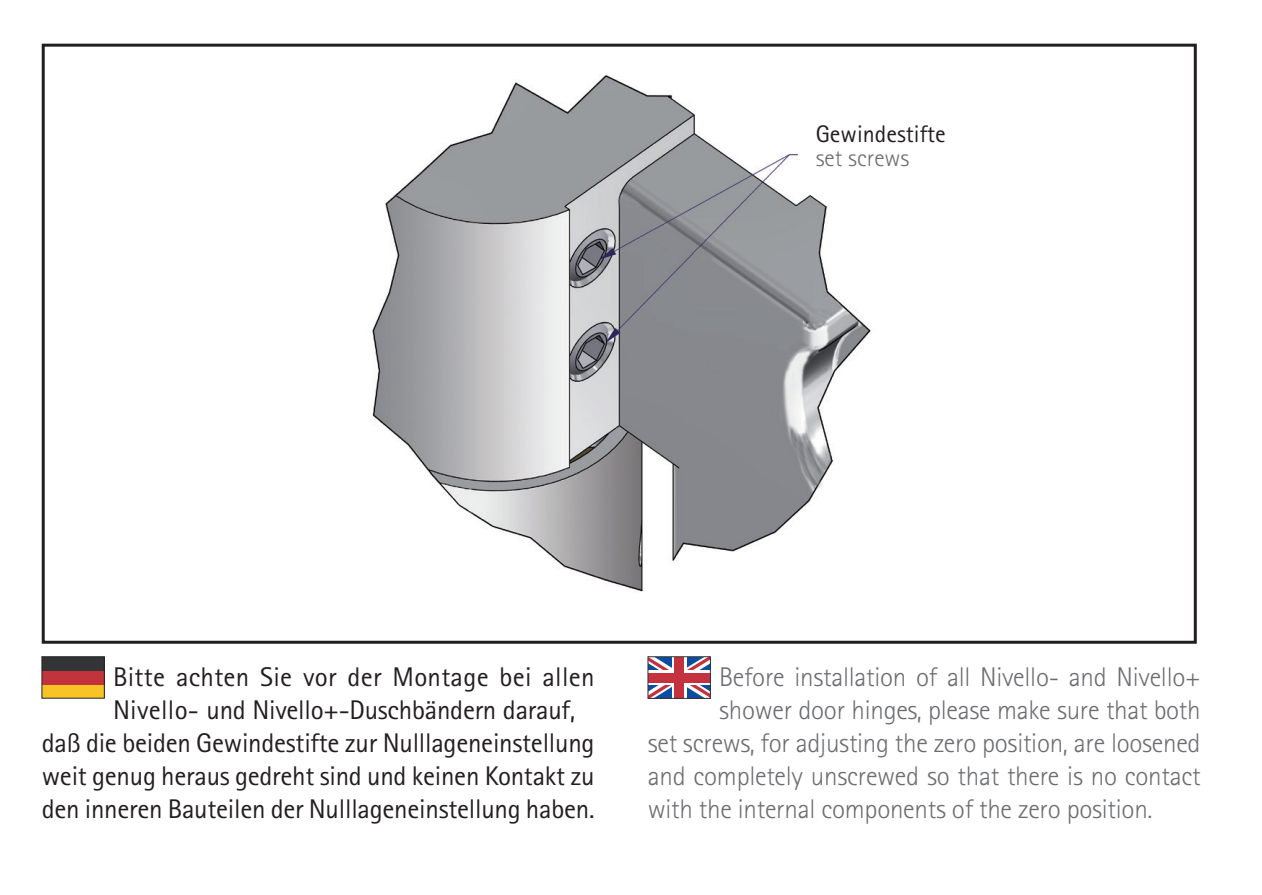
<style>
.page{position:relative;width:1262px;height:895px;background:#fff}
.page>*{position:absolute;margin:0;border:0;box-sizing:border-box;transform-origin:0 0}
.t1{font:300 27px "Rotis Sans Serif";letter-spacing:-.01em;color:#6c6d70}
.t2{font:27px "Rotis Sans Serif";letter-spacing:-.01em;color:#231f20}
.t3{font:27px "Rotis Sans Serif";letter-spacing:.01em;color:#231f20}
.t4{font:24px "Rotis Sans Serif";color:#231f20}
.t5{font:300 24px "Rotis Sans Serif";color:#6c6d70}
</style>
<div class="page">
<div style="left:42px;top:44px;width:1155px;height:599px;border:3px solid #231f20"></div>
<svg style="left:650px;top:658px;width:58px;height:38px"></svg>
<div style="left:672px;top:656px;width:14px;height:42px;background:#fff"></div>
<svg style="left:650px;top:670px;width:58px;height:14px"></svg>
<div style="left:674px;top:656px;width:10px;height:42px;background:#c3323e"></div>
<div style="left:648px;top:672px;width:62px;height:9px;background:#c3323e"></div>
<div style="left:648px;top:656px;width:62px;height:42px;border:1px solid #323436"></div>
<div style="left:42px;top:684px;width:62px;height:14px;background:#f8c425"></div>
<div style="left:42px;top:670px;width:62px;height:14px;background:#c2333e"></div>
<div style="left:42px;top:656px;width:62px;height:14px;background:#323436"></div>
<div style="left:42px;top:656px;width:63px;height:42px;border:1px solid #231f20"></div>
<img style="left:372px;top:74px;width:499px;height:518px">
<p class="t4" style="left:816px;top:120px;width:132px">Gewindestifte</p>
<p class="t5" style="left:816px;top:144px;width:95px">set screws</p>
<p class="t3" style="left:113px;top:660px;width:483px">Bitte achten Sie vor der Montage bei allen</p>
<p class="t2" style="left:113px;top:693px;width:464px">Nivello- und Nivello+-Duschbändern darauf,</p>
<p class="t2" style="left:42px;top:726px;width:554px">daß die beiden Gewindestifte zur Nulllageneinstellung</p>
<p class="t2" style="left:42px;top:759px;width:554px">weit genug heraus gedreht sind und keinen Kontakt zu</p>
<p class="t2" style="left:42px;top:792px;width:554px">den inneren Bauteilen der Nulllageneinstellung haben.</p>
<p class="t1" style="left:719px;top:660px;width:483px">Before installation of all Nivello- and Nivello+</p>
<p class="t1" style="left:719px;top:693px;width:483px">shower door hinges, please make sure that both</p>
<p class="t1" style="left:648px;top:726px;width:554px">set screws, for adjusting the zero position, are loosened</p>
<p class="t1" style="left:648px;top:759px;width:554px">and completely unscrewed so that there is no contact</p>
<p class="t1" style="left:648px;top:792px;width:506px">with the internal components of the zero position.</p>
</div>
